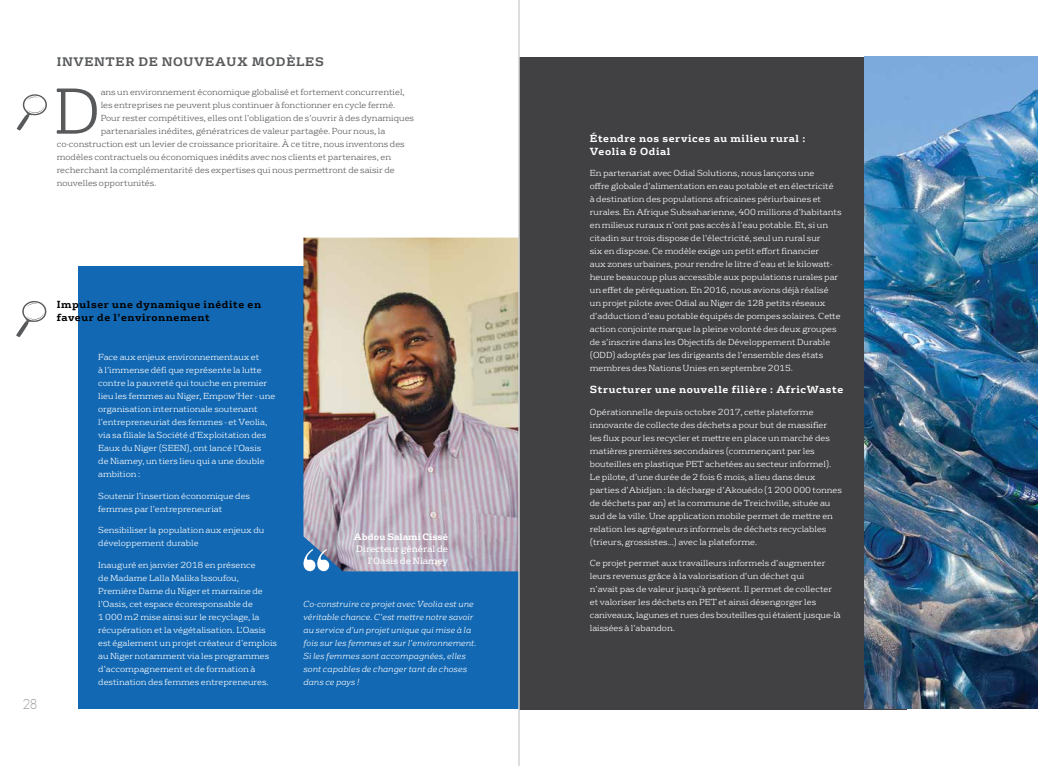
<style>
.page{position:relative;width:1038px;height:766px;background:#fff}
.page>*{position:absolute;margin:0;border:0;box-sizing:border-box;transform-origin:0 0}
.t1{font:300 62.7px "FS Rufus";color:#58595b}
.t2{font:300 14px "Geosans";color:#939598}
.t3{font:700 12px "FS Rufus";letter-spacing:.06em;color:#58595b}
.t4{font:700 10px/13px "FS Rufus";letter-spacing:.06em;color:#fff}
.t5{font:700 10px/13px "FS Rufus";letter-spacing:.06em;color:#000}
.t6{font:9px/12px "FS Rufus";color:#fff;text-align:right}
.t7{font:700 9px "FS Rufus";color:#fff}
.t8{font:300 8.5px/13px "FS Rufus";color:#fff}
.t9{font:300 8.5px "FS Rufus";color:#58595b}
.t10{font:italic 300 8.5px/13px "FS Rufus";color:#fff}
</style>
<div class="page">
<div style="left:519px;top:57px;width:387px;height:652px;background:#414042"></div>
<svg style="left:17px;top:94px;width:30px;height:36px"></svg>
<div style="left:79px;top:266px;width:440px;height:443px;background:#1268b3"></div>
<svg style="left:16px;top:301px;width:31px;height:36px"></svg>
<img style="left:303px;top:237px;width:215px;height:334px">
<img style="left:864px;top:57px;width:173px;height:651px">
<div style="left:319px;top:559px;width:10px;height:12px;background:#fff;border-radius:50%"></div>
<svg style="left:303px;top:549px;width:24px;height:22px"></svg>
<hr style="left:518px;top:0;width:1px;height:765px;background:#d1d3d4">
<h3 class="t3" style="left:57px;top:51px;width:269px">INVENTER DE NOUVEAUX MODÈLES</h3>
<h1 class="t1" style="left:53px;top:62px;width:49px">D</h1>
<p class="t9" style="left:101px;top:85px;width:305px">ans un environnement économique globalisé et fortement concurrentiel,</p>
<p class="t9" style="left:101px;top:98px;width:296px">les entreprises ne peuvent plus continuer à fonctionner en cycle fermé.</p>
<p class="t9" style="left:101px;top:111px;width:315px">Pour rester compétitives, elles ont l’obligation de s’ouvrir à des dynamiques</p>
<p class="t9" style="left:101px;top:124px;width:286px">partenariales inédites, génératrices de valeur partagée. Pour nous, la</p>
<p class="t9" style="left:57px;top:137px;width:349px">co-construction est un levier de croissance prioritaire. À ce titre, nous inventons des</p>
<p class="t9" style="left:57px;top:150px;width:336px">modèles contractuels ou économiques inédits avec nos clients et partenaires, en</p>
<p class="t9" style="left:57px;top:163px;width:339px">recherchant la complémentarité des expertises qui nous permettront de saisir de</p>
<p class="t9" style="left:57px;top:176px;width:101px">nouvelles opportunités.</p>
<h2 class="t2" style="left:23px;top:696px;width:16px">28</h2>
<p class="t5" style="left:57px;top:297px;width:206px">Impulser une dynamique inédite en faveur de l’environnement</p>
<p class="t8" style="left:98px;top:350px;width:179px">Face aux enjeux environnementaux et<br>à l’immense défi que représente la lutte contre la pauvreté qui touche en premier lieu les femmes au Niger, Empow’Her - une organisation internationale soutenant l’entrepreneuriat des femmes - et Veolia, via sa filiale la Société d’Exploitation des Eaux du Niger (SEEN), ont lancé l’Oasis<br>de Niamey, un tiers lieu qui a une double ambition :</p>
<p class="t8" style="left:98px;top:488px;width:153px">Soutenir l’insertion économique des femmes par l’entrepreneuriat</p>
<p class="t8" style="left:98px;top:523px;width:168px">Sensibiliser la population aux enjeux du développement durable</p>
<p class="t8" style="left:98px;top:557px;width:180px">Inauguré en janvier 2018 en présence<br>de Madame Lalla Malika Issoufou, Première Dame du Niger et marraine de l’Oasis, cet espace écoresponsable de<br>1 000 m2 mise ainsi sur le recyclage, la récupération et la végétalisation. L’Oasis est également un projet créateur d’emplois au Niger notamment via les programmes d’accompagnement et de formation à destination des femmes entrepreneures.</p>
<p class="t7" style="left:354px;top:528px;width:96px">Abdou Salami Cissé</p>
<p class="t6" style="left:356px;top:541px;width:93px">Directeur général de l’Oasis de Niamey</p>
<p class="t10" style="left:303px;top:596px;width:175px">Co-construire ce projet avec Veolia est une véritable chance. C’est mettre notre savoir au service d’un projet unique qui mise à la fois sur les femmes et sur l’environnement.<br>Si les femmes sont accompagnées, elles sont capables de changer tant de choses dans ce pays !</p>
<p class="t4" style="left:590px;top:131px;width:217px">Étendre nos services au milieu rural :<br>Veolia &amp; Odial</p>
<p class="t8" style="left:590px;top:166px;width:253px">En partenariat avec Odial Solutions, nous lançons une<br>offre globale d’alimentation en eau potable et en électricité<br>à destination des populations africaines périurbaines et rurales. En Afrique Subsaharienne, 400 millions d’habitants en milieux ruraux n’ont pas accès à l’eau potable. Et, si un citadin sur trois dispose de l’électricité, seul un rural sur<br>six en dispose. Ce modèle exige un petit effort financier<br>aux zones urbaines, pour rendre le litre d’eau et le kilowatt&shy;heure beaucoup plus accessible aux populations rurales par un effet de péréquation. En 2016, nous avions déjà réalisé un projet pilote avec Odial au Niger de 128 petits réseaux d’adduction d’eau potable équipés de pompes solaires. Cette action conjointe marque la pleine volonté des deux groupes de s’inscrire dans les Objectifs de Développement Durable (ODD) adoptés par les dirigeants de l’ensemble des états membres des Nations Unies en septembre 2015.</p>
<p class="t4" style="left:590px;top:382px;width:255px">Structurer une nouvelle filière : AfricWaste</p>
<p class="t8" style="left:590px;top:404px;width:253px">Opérationnelle depuis octobre 2017, cette plateforme innovante de collecte des déchets a pour but de massifier<br>les flux pour les recycler et mettre en place un marché des matières premières secondaires (commençant par les bouteilles en plastique PET achetées au secteur informel).<br>Le pilote, d’une durée de 2 fois 6 mois, a lieu dans deux parties d’Abidjan : la décharge d’Akouédo (1 200 000 tonnes de déchets par an) et la commune de Treichville, située au sud de la ville. Une application mobile permet de mettre en relation les agrégateurs informels de déchets recyclables (trieurs, grossistes…) avec la plateforme.</p>
<p class="t8" style="left:590px;top:555px;width:252px">Ce projet permet aux travailleurs informels d’augmenter leurs revenus grâce à la valorisation d’un déchet qui<br>n’avait pas de valeur jusqu’à présent. Il permet de collecter et valoriser les déchets en PET et ainsi désengorger les caniveaux, lagunes et rues des bouteilles qui étaient jusque-là laissées à l’abandon.</p>
</div>
